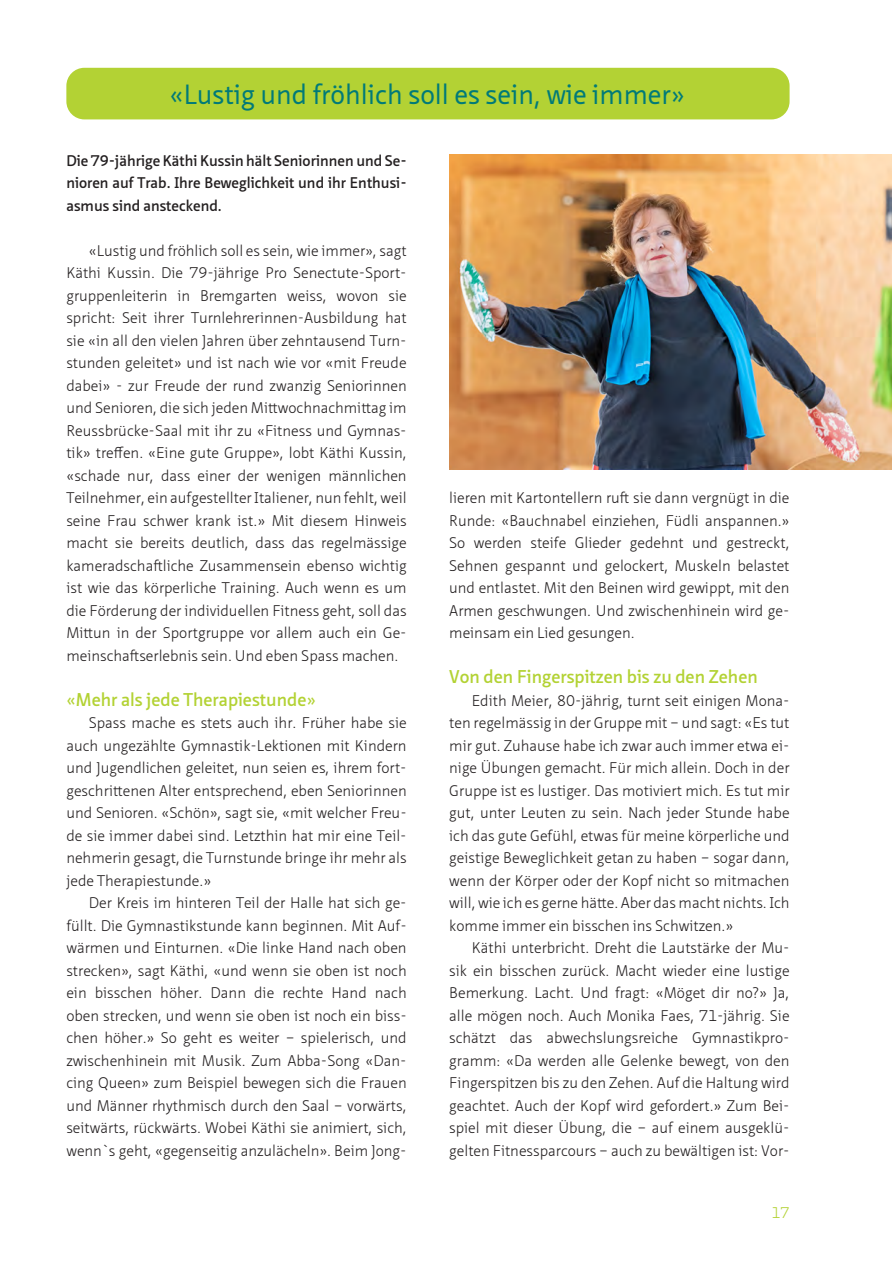
<style>
.page{position:relative;width:892px;height:1263px;background:#fff}
.page>*{position:absolute;margin:0;border:0;box-sizing:border-box;transform-origin:0 0}
.t1{font:27px "Neue Sans Pro";color:#007a78}
.t2{font:600 18px "Neue Sans Pro";color:#b3d234}
.t3{font:300 15px/22.5px "Neue Sans Pro";color:#231f20;text-align:justify}
.t4{font:600 15px/22.5px "Neue Sans Pro";color:#231f20;text-align:justify}
.t5{font:300 15px "Neue Sans Pro";color:#b3d234}
</style>
<div class="page">
<img style="left:449px;top:155px;width:443px;height:314px">
<div style="left:66px;top:68px;width:723px;height:51px;background:#b3d234;border-radius:18px"></div>
<h1 class="t1" style="left:169px;top:77px;width:517px">«Lustig und fröhlich soll es sein, wie immer»</h1>
<p class="t4" style="left:66px;top:149px;width:342px">Die 79-jährige Käthi Kussin hält Seniorinnen und Se&shy;nioren auf Trab. Ihre Beweglichkeit und ihr Enthusi&shy;asmus sind ansteckend.</p>
<p class="t3" style="left:66px;top:239px;width:342px;text-indent:22px">«Lustig und fröhlich soll es sein, wie immer», sagt Käthi Kussin. Die 79-jährige Pro Senectute-Sport&shy;gruppenleiterin in Bremgarten weiss, wovon sie spricht: Seit ihrer Turnlehrerinnen-Ausbildung hat sie «in all den vielen Jahren über zehntausend Turn&shy;stunden geleitet» und ist nach wie vor «mit Freude dabei» - zur Freude der rund zwanzig Seniorinnen und Senioren, die sich jeden Mittwochnachmittag im Reussbrücke-Saal mit ihr zu «Fitness und Gymnas&shy;tik» treffen. «Eine gute Gruppe», lobt Käthi Kussin, «schade nur, dass einer der wenigen männlichen Teilnehmer, ein aufgestellter Italiener, nun fehlt, weil seine Frau schwer krank ist.» Mit diesem Hinweis macht sie bereits deutlich, dass das regelmässige kameradschaftliche Zusammensein ebenso wichtig ist wie das körperliche Training. Auch wenn es um die Förderung der individuellen Fitness geht, soll das Mittun in der Sportgruppe vor allem auch ein Ge&shy;meinschaftserlebnis sein. Und eben Spass machen.</p>
<p class="t2" style="left:66px;top:688px;width:251px">«Mehr als jede Therapiestunde»</p>
<p class="t3" style="left:66px;top:712px;width:342px;text-indent:22px">Spass mache es stets auch ihr. Früher habe sie auch ungezählte Gymnastik-Lektionen mit Kindern und Jugendlichen geleitet, nun seien es, ihrem fort&shy;geschrittenen Alter entsprechend, eben Seniorinnen und Senioren. «Schön», sagt sie, «mit welcher Freu&shy;de sie immer dabei sind. Letzthin hat mir eine Teil&shy;nehmerin gesagt, die Turnstunde bringe ihr mehr als jede Therapiestunde.»</p>
<p class="t3" style="left:66px;top:892px;width:342px;text-indent:22px">Der Kreis im hinteren Teil der Halle hat sich ge&shy;füllt. Die Gymnastikstunde kann beginnen. Mit Auf&shy;wärmen und Einturnen. «Die linke Hand nach oben strecken», sagt Käthi, «und wenn sie oben ist noch ein bisschen höher. Dann die rechte Hand nach oben strecken, und wenn sie oben ist noch ein biss&shy;chen höher.» So geht es weiter – spielerisch, und zwischenhinein mit Musik. Zum Abba-Song «Dan&shy;cing Queen» zum Beispiel bewegen sich die Frauen und Männer rhythmisch durch den Saal – vorwärts, seitwärts, rückwärts. Wobei Käthi sie animiert, sich, wenn`s geht, «gegenseitig anzulächeln». Beim Jong-</p>
<p class="t3" style="left:449px;top:487px;width:342px">lieren mit Kartontellern ruft sie dann vergnügt in die Runde: «Bauchnabel einziehen, Füdli anspannen.» So werden steife Glieder gedehnt und gestreckt, Sehnen gespannt und gelockert, Muskeln belastet und entlastet. Mit den Beinen wird gewippt, mit den Armen geschwungen. Und zwischenhinein wird ge&shy;meinsam ein Lied gesungen.</p>
<p class="t2" style="left:449px;top:665px;width:310px">Von den Fingerspitzen bis zu den Zehen</p>
<p class="t3" style="left:449px;top:689px;width:342px;text-indent:22px">Edith Meier, 80-jährig, turnt seit einigen Mona&shy;ten regelmässig in der Gruppe mit – und sagt: «Es tut mir gut. Zuhause habe ich zwar auch immer etwa ei&shy;nige Übungen gemacht. Für mich allein. Doch in der Gruppe ist es lustiger. Das motiviert mich. Es tut mir gut, unter Leuten zu sein. Nach jeder Stunde habe ich das gute Gefühl, etwas für meine körperliche und geistige Beweglichkeit getan zu haben – sogar dann, wenn der Körper oder der Kopf nicht so mitmachen will, wie ich es gerne hätte. Aber das macht nichts. Ich komme immer ein bisschen ins Schwitzen.»</p>
<p class="t3" style="left:449px;top:937px;width:342px;text-indent:22px">Käthi unterbricht. Dreht die Lautstärke der Mu&shy;sik ein bisschen zurück. Macht wieder eine lustige Bemerkung. Lacht. Und fragt: «Möget dir no?» Ja, alle mögen noch. Auch Monika Faes, 71-jährig. Sie schätzt das abwechslungsreiche Gymnastikpro&shy;gramm: «Da werden alle Gelenke bewegt, von den Fingerspitzen bis zu den Zehen. Auf die Haltung wird geachtet. Auch der Kopf wird gefordert.» Zum Bei&shy;spiel mit dieser Übung, die – auf einem ausgeklü&shy;gelten Fitnessparcours – auch zu bewältigen ist: Vor-</p>
<p class="t5" style="left:771px;top:1203px;width:19px">17</p>
</div>
